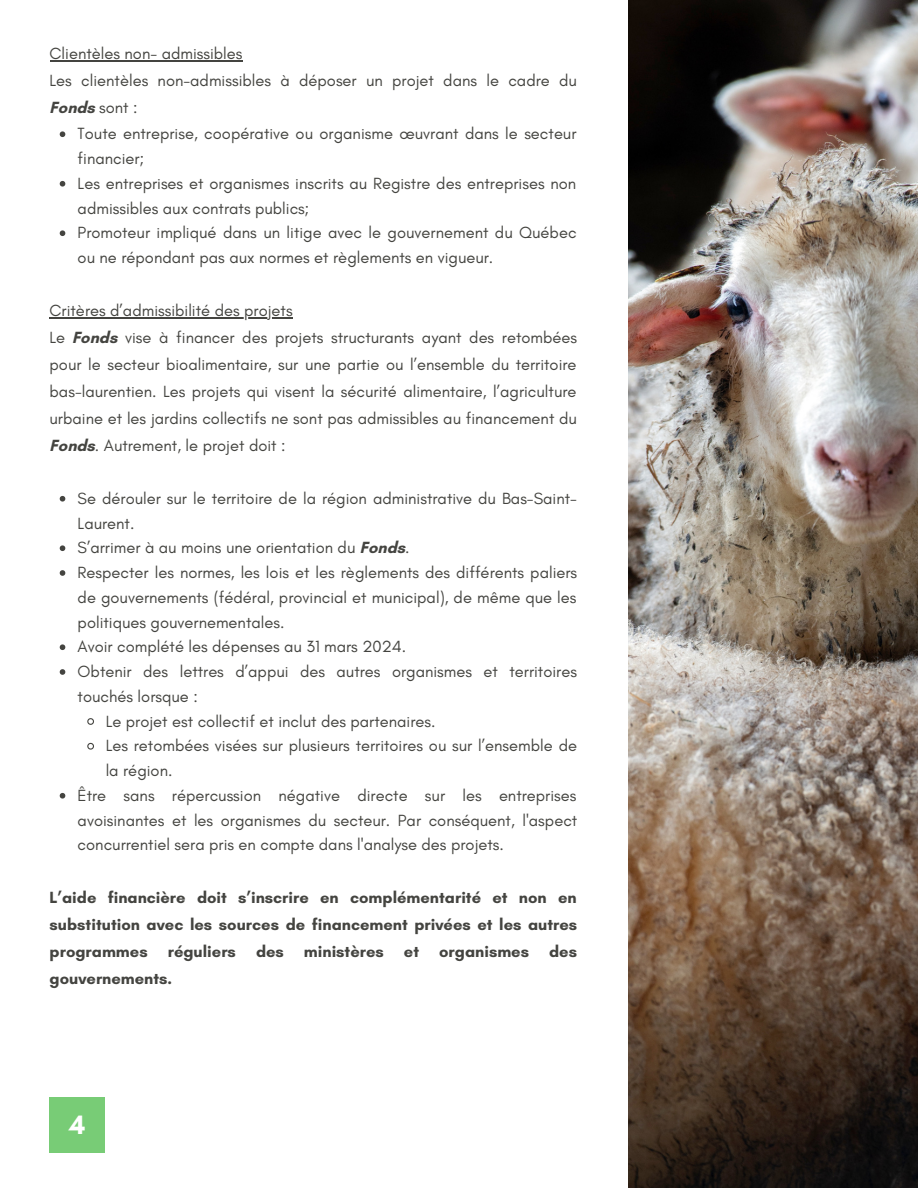
<style>
.page{position:relative;width:918px;height:1188px;background:#fff}
.page>*{position:absolute;margin:0;border:0;box-sizing:border-box;transform-origin:0 0}
.t1{font:700 27px "Glacial Indifference";color:#fff}
.t2{font:16.5px/27px "Glacial Indifference";color:#444440}
.t3{font:700 16.5px/27px "Glacial Indifference";color:#444440;text-align:justify}
.s1{font-weight:700}
</style>
<div class="page">
<img style="left:629px;top:0;width:289px;height:1188px">
<svg style="left:60px;top:131px;width:5px;height:6px"></svg>
<svg style="left:60px;top:181px;width:5px;height:6px"></svg>
<svg style="left:60px;top:230px;width:5px;height:6px"></svg>
<svg style="left:60px;top:496px;width:5px;height:6px"></svg>
<svg style="left:60px;top:545px;width:5px;height:6px"></svg>
<svg style="left:60px;top:570px;width:5px;height:6px"></svg>
<svg style="left:60px;top:644px;width:5px;height:6px"></svg>
<svg style="left:60px;top:669px;width:5px;height:6px"></svg>
<svg style="left:87px;top:718px;width:7px;height:7px"></svg>
<svg style="left:87px;top:742px;width:7px;height:8px"></svg>
<svg style="left:60px;top:793px;width:5px;height:6px"></svg>
<hr style="left:50px;top:61px;width:192px;height:1px;background:#444440">
<hr style="left:50px;top:317px;width:243px;height:1px;background:#444440">
<div style="left:50px;top:1097px;width:55px;height:55px;background:#78cc76"></div>
<p class="t2" style="left:50px;top:40px;width:529px">Clientèles non- admissibles<br>Les clientèles non-admissibles à déposer un projet dans le cadre du<br><span class="s1">Fonds</span> sont :</p>
<p class="t2" style="left:78px;top:121px;width:500px;line-height:24.8px">Toute entreprise, coopérative ou organisme œuvrant dans le secteur financier;<br>Les entreprises et organismes inscrits au Registre des entreprises non admissibles aux contrats publics;<br>Promoteur impliqué dans un litige avec le gouvernement du Québec ou ne répondant pas aux normes et règlements en vigueur.</p>
<p class="t2" style="left:50px;top:297px;width:529px">Critères d’admissibilité des projets<br>Le <span class="s1">Fonds</span> vise à financer des projets structurants ayant des retombées pour le secteur bioalimentaire, sur une partie ou l’ensemble du territoire bas-laurentien. Les projets qui visent la sécurité alimentaire, l’agriculture urbaine et les jardins collectifs ne sont pas admissibles au financement du <span class="s1">Fonds</span>. Autrement, le projet doit :</p>
<p class="t2" style="left:78px;top:485px;width:501px">Se dérouler sur le territoire de la région administrative du Bas-Saint-</p>
<p class="t2" style="left:78px;top:509px;width:58px">Laurent.</p>
<p class="t2" style="left:78px;top:534px;width:334px">S’arrimer à au moins une orientation du <span class="s1">Fonds</span>.</p>
<p class="t2" style="left:78px;top:559px;width:501px">Respecter les normes, les lois et les règlements des différents paliers</p>
<p class="t2" style="left:78px;top:584px;width:500px">de gouvernements (fédéral, provincial et municipal), de même que les</p>
<p class="t2" style="left:78px;top:608px;width:208px">politiques gouvernementales.</p>
<p class="t2" style="left:78px;top:633px;width:330px">Avoir complété les dépenses au 31 mars 2024.</p>
<p class="t2" style="left:78px;top:658px;width:501px">Obtenir des lettres d’appui des autres organismes et territoires</p>
<p class="t2" style="left:78px;top:683px;width:122px">touchés lorsque :</p>
<p class="t2" style="left:106px;top:707px;width:331px">Le projet est collectif et inclut des partenaires.</p>
<p class="t2" style="left:106px;top:732px;width:473px">Les retombées visées sur plusieurs territoires ou sur l’ensemble de</p>
<p class="t2" style="left:106px;top:757px;width:68px">la région.</p>
<p class="t2" style="left:78px;top:782px;width:500px">Être sans répercussion négative directe sur les entreprises</p>
<p class="t2" style="left:78px;top:806px;width:501px">avoisinantes et les organismes du secteur. Par conséquent, l'aspect</p>
<p class="t2" style="left:78px;top:831px;width:428px">concurrentiel sera pris en compte dans l'analyse des projets.</p>
<p class="t3" style="left:50px;top:884px;width:529px">L’aide financière doit s’inscrire en complémentarité et non en substitution avec les sources de financement privées et les autres programmes réguliers des ministères et organismes des gouvernements.</p>
<h1 class="t1" style="left:69px;top:1109px;width:18px">4</h1>
</div>
